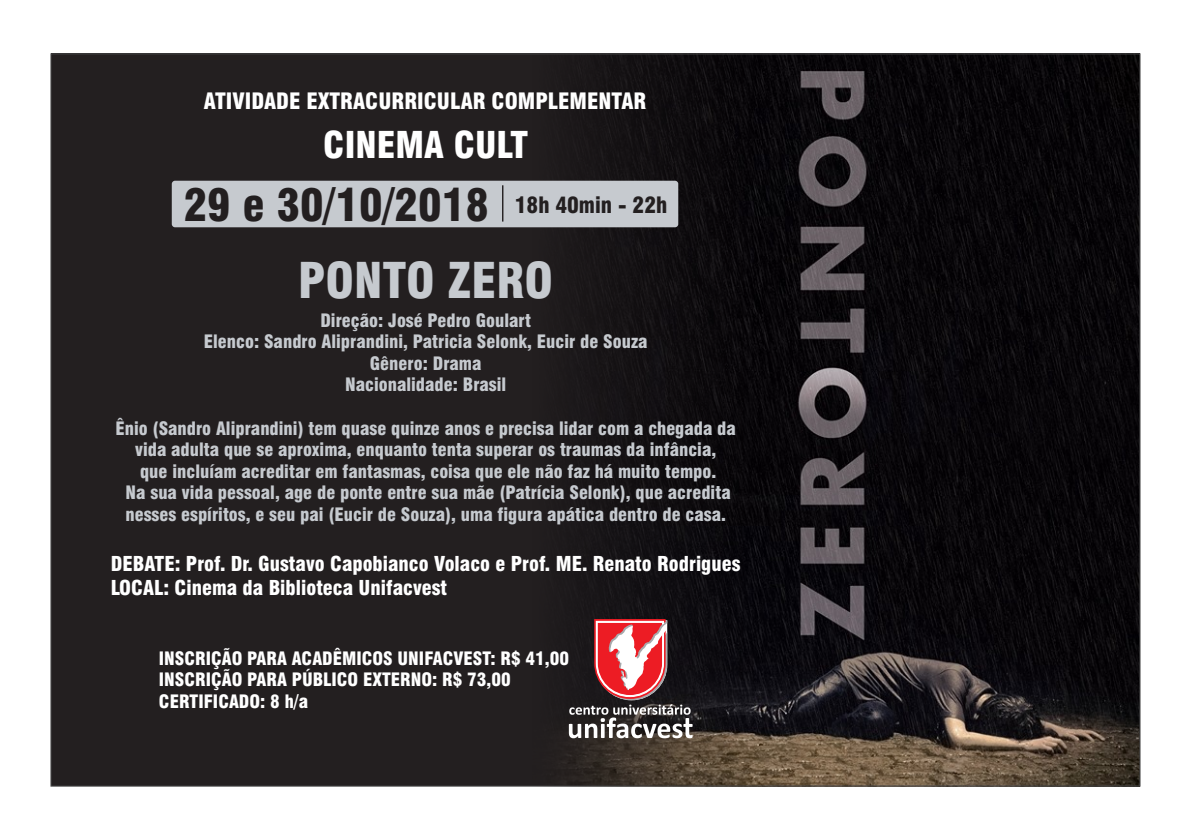
<style>
.page{position:relative;width:1191px;height:840px;background:#fff}
.page>*{position:absolute;margin:0;border:0;box-sizing:border-box;transform-origin:0 0}
.t1{font:900 condensed 48px "Swiss 721 BT";color:#c6cacf}
.t2{font:900 condensed 44px "Swiss 721 BT";color:#231f20}
.t3{font:900 condensed 36px "Swiss 721 BT";color:#fff}
.t4{font:900 condensed 22px "Swiss 721 BT";color:#fff}
.t5{font:900 condensed 20px/24px "Swiss 721 BT";color:#fff}
.t6{font:900 condensed 18px/21.6px "Swiss 721 BT";color:#c6cacf;text-align:center}
.t7{font:900 condensed 18px/21.6px "Swiss 721 BT";color:#fff}
</style>
<div class="page">
<div style="left:51px;top:54px;width:1089px;height:731px;background:#231f20"></div>
<img style="left:523px;top:55px;width:615px;height:729px">
<div style="left:172px;top:181px;width:506px;height:46px;background:#c6cacf;border-radius:3px"></div>
<hr style="left:502px;top:185px;width:1px;height:36px;background:#231f20">
<svg style="left:569px;top:618px;width:123px;height:119px"></svg>
<p class="t4" style="left:204px;top:93px;width:444px">ATIVIDADE EXTRACURRICULAR COMPLEMENTAR</p>
<h3 class="t3" style="left:323px;top:130px;width:206px">CINEMA CULT</h3>
<h2 class="t2" style="left:184px;top:187px;width:485px">29 e 30/10/2018 <sup>18h</sup> <sup>40min</sup> <sup>-</sup> <sup>22h</sup></h2>
<h1 class="t1" style="left:298px;top:261px;width:256px">PONTO ZERO</h1>
<p class="t6" style="left:204px;top:311px;width:445px">Direção: José Pedro Goulart<br>Elenco: Sandro Aliprandini, Patricia Selonk, Eucir de Souza<br>Gênero: Drama<br>Nacionalidade: Brasil</p>
<p class="t6" style="left:115px;top:419px;width:622px">Ênio (Sandro Aliprandini) tem quase quinze anos e precisa lidar com a chegada da vida adulta que se aproxima, enquanto tenta superar os traumas da infância,<br>que incluíam acreditar em fantasmas, coisa que ele não faz há muito tempo.<br>Na sua vida pessoal, age de ponte entre sua mãe (Patrícia Selonk), que acredita nesses espíritos, e seu pai (Eucir de Souza), uma figura apática dentro de casa.</p>
<p class="t5" style="left:111px;top:553px;width:631px">DEBATE: Prof. Dr. Gustavo Capobianco Volaco e Prof. ME. Renato Rodrigues<br>LOCAL: Cinema da Biblioteca Unifacvest</p>
<p class="t7" style="left:159px;top:648px;width:411px">INSCRIÇÃO PARA ACADÊMICOS UNIFACVEST: R$ 41,00<br>INSCRIÇÃO PARA PÚBLICO EXTERNO: R$ 73,00<br>CERTIFICADO: 8 h/a</p>
</div>
